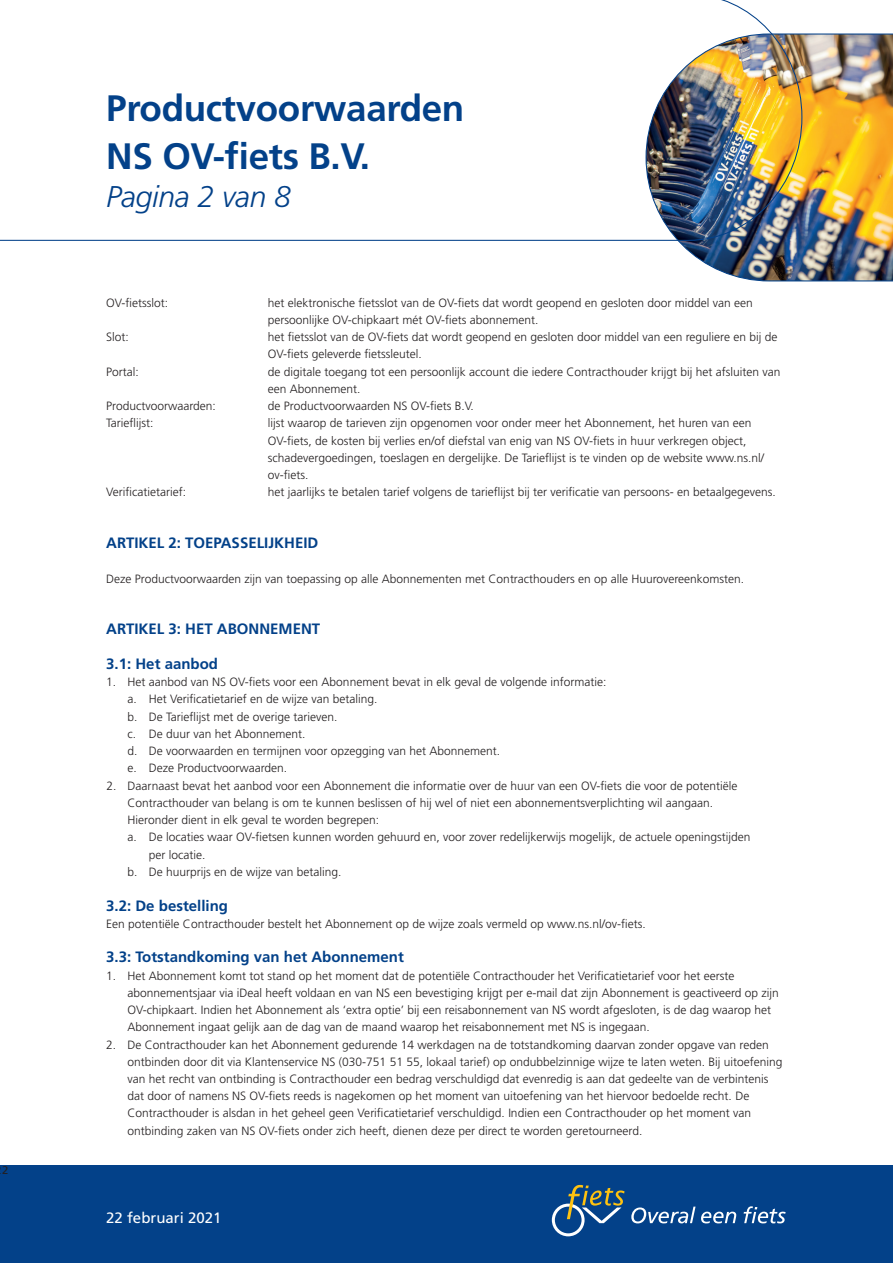
<style>
.page{position:relative;width:893px;height:1263px;background:#fff}
.page>*{position:absolute;margin:0;border:0;box-sizing:border-box;transform-origin:0 0}
.t1{font:700 36.75px/47.5px "Frutiger LT Std";letter-spacing:-.01em;color:#034189}
.t2{font:italic 300 30px "Frutiger LT Std";letter-spacing:-.01em;color:#034189}
.t3{font:700 15px "Frutiger LT Std";color:#034189}
.t4{font:15px "Frutiger LT Std";color:#fff}
.t5{font:300 12px/17.2px "Frutiger LT Std";color:#231f20}
.t6{font:11.25px "Frutiger LT Std";color:#231f20}
</style>
<div class="page">
<div style="left:0;top:1165px;width:893px;height:98px;background:#034189"></div>
<svg style="left:552px;top:1185px;width:72px;height:51px"></svg>
<svg style="left:631px;top:1206px;width:64px;height:17px"></svg>
<svg style="left:701px;top:1211px;width:35px;height:12px"></svg>
<svg style="left:744px;top:1206px;width:42px;height:17px"></svg>
<img style="left:678px;top:33px;width:215px;height:249px">
<svg style="left:0;top:0;width:803px;height:241px"></svg>
<p class="t6" style="left:2px;top:1163px;width:8px">2</p>
<h1 class="t1" style="left:106px;top:85px;width:359px">Productvoorwaarden<br>NS OV-fiets B.V.</h1>
<h2 class="t2" style="left:106px;top:180px;width:186px">Pagina 2 van 8</h2>
<p class="t5" style="left:106px;top:294px;width:64px">OV-fietsslot:</p>
<p class="t5" style="left:268px;top:294px;width:487px">het elektronische fietsslot van de OV-fiets dat wordt geopend en gesloten door middel van een persoonlijke OV-chipkaart mét OV-fiets abonnement.</p>
<p class="t5" style="left:106px;top:329px;width:24px">Slot:</p>
<p class="t5" style="left:268px;top:329px;width:511px">het fietsslot van de OV-fiets dat wordt geopend en gesloten door middel van een reguliere en bij de<br>OV-fiets geleverde fietssleutel.</p>
<p class="t5" style="left:106px;top:363px;width:34px">Portal:</p>
<p class="t5" style="left:268px;top:363px;width:514px">de digitale toegang tot een persoonlijk account die iedere Contracthouder krijgt bij het afsluiten van een Abonnement.</p>
<p class="t5" style="left:106px;top:398px;width:111px">Productvoorwaarden:</p>
<p class="t5" style="left:268px;top:398px;width:208px">de Productvoorwaarden NS OV-fiets B.V.</p>
<p class="t5" style="left:106px;top:415px;width:49px">Tarieflijst:</p>
<p class="t5" style="left:268px;top:415px;width:498px">lijst waarop de tarieven zijn opgenomen voor onder meer het Abonnement, het huren van een OV-fiets, de kosten bij verlies en/of diefstal van enig van NS OV-fiets in huur verkregen object, schadevergoedingen, toeslagen en dergelijke. De Tarieflijst is te vinden op de website www.ns.nl/ ov-fiets.</p>
<p class="t5" style="left:106px;top:484px;width:81px">Verificatietarief:</p>
<p class="t5" style="left:268px;top:484px;width:510px">het jaarlijks te betalen tarief volgens de tarieflijst bij ter verificatie van persoons- en betaalgegevens.</p>
<p class="t3" style="left:106px;top:534px;width:214px">ARTIKEL 2: TOEPASSELIJKHEID</p>
<p class="t5" style="left:106px;top:570px;width:639px">Deze Productvoorwaarden zijn van toepassing op alle Abonnementen met Contracthouders en op alle Huurovereenkomsten.</p>
<p class="t3" style="left:106px;top:620px;width:215px">ARTIKEL 3: HET ABONNEMENT</p>
<p class="t3" style="left:106px;top:655px;width:113px">3.1: Het aanbod</p>
<p class="t5" style="left:128px;top:674px;width:480px;text-indent:-21px">1. Het aanbod van NS OV-fiets voor een Abonnement bevat in elk geval de volgende informatie: a. Het Verificatietarief en de wijze van betaling.<br>b. De Tarieflijst met de overige tarieven.<br>c. De duur van het Abonnement.<br>d. De voorwaarden en termijnen voor opzegging van het Abonnement.<br>e. Deze Productvoorwaarden.</p>
<p class="t5" style="left:106px;top:777px;width:632px">2. Daarnaast bevat het aanbod voor een Abonnement die informatie over de huur van een OV-fiets die voor de potentiële</p>
<p class="t5" style="left:128px;top:794px;width:587px">Contracthouder van belang is om te kunnen beslissen of hij wel of niet een abonnementsverplichting wil aangaan.</p>
<p class="t5" style="left:128px;top:811px;width:253px">Hieronder dient in elk geval te worden begrepen:</p>
<p class="t5" style="left:128px;top:829px;width:624px">a. De locaties waar OV-fietsen kunnen worden gehuurd en, voor zover redelijkerwijs mogelijk, de actuele openingstijden</p>
<p class="t5" style="left:149px;top:846px;width:58px">per locatie.</p>
<p class="t5" style="left:128px;top:863px;width:215px">b. De huurprijs en de wijze van betaling.</p>
<p class="t3" style="left:106px;top:896px;width:123px">3.2: De bestelling</p>
<p class="t5" style="left:106px;top:915px;width:541px">Een potentiële Contracthouder bestelt het Abonnement op de wijze zoals vermeld op www.ns.nl/ov-fiets.</p>
<p class="t3" style="left:106px;top:948px;width:299px">3.3: Totstandkoming van het Abonnement</p>
<p class="t5" style="left:128px;top:967px;width:653px;text-indent:-21px">1. Het Abonnement komt tot stand op het moment dat de potentiële Contracthouder het Verificatietarief voor het eerste abonnementsjaar via iDeal heeft voldaan en van NS een bevestiging krijgt per e-mail dat zijn Abonnement is geactiveerd op zijn OV-chipkaart. Indien het Abonnement als ‘extra optie’ bij een reisabonnement van NS wordt afgesloten, is de dag waarop het Abonnement ingaat gelijk aan de dag van de maand waarop het reisabonnement met NS is ingegaan.</p>
<p class="t5" style="left:128px;top:1036px;width:656px;text-indent:-21px">2. De Contracthouder kan het Abonnement gedurende 14 werkdagen na de totstandkoming daarvan zonder opgave van reden ontbinden door dit via Klantenservice NS (030-751 51 55, lokaal tarief) op ondubbelzinnige wijze te laten weten. Bij uitoefening van het recht van ontbinding is Contracthouder een bedrag verschuldigd dat evenredig is aan dat gedeelte van de verbintenis dat door of namens NS OV-fiets reeds is nagekomen op het moment van uitoefening van het hiervoor bedoelde recht. De Contracthouder is alsdan in het geheel geen Verificatietarief verschuldigd. Indien een Contracthouder op het moment van ontbinding zaken van NS OV-fiets onder zich heeft, dienen deze per direct te worden geretourneerd.</p>
<p class="t4" style="left:106px;top:1209px;width:117px">22 februari 2021</p>
</div>
